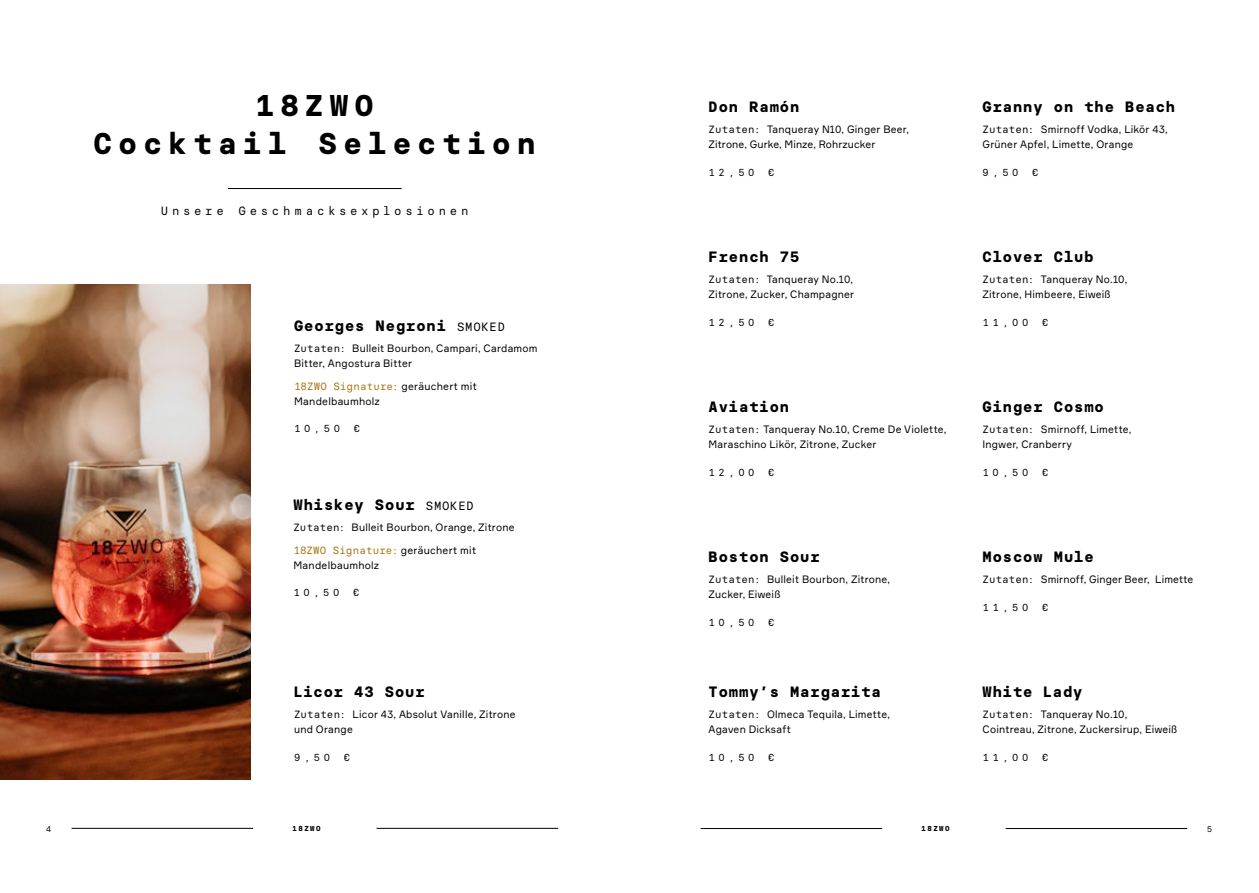
<style>
.page{position:relative;width:1259px;height:893px;background:#fff}
.page>*{position:absolute;margin:0;border:0;box-sizing:border-box;transform-origin:0 0}
.t1{font:700 30px/38.1px "Basier Circle Mono";letter-spacing:.21em;color:#000;text-align:center}
.t2{font:700 15px "Basier Circle Mono";letter-spacing:.06em;color:#000}
.t3{font:12px "Basier Circle Mono";letter-spacing:.305em;color:#000}
.t4{font:10.5px/15px "Formular";letter-spacing:.02em;color:#000}
.t5{font:10.5px "Basier Circle Mono";letter-spacing:.01em;color:#a4720d}
.t6{font:10.2px "Basier Circle Mono";letter-spacing:.36em;color:#000}
.t7{font:8.25px "Formular";color:#000}
.t8{font:700 7.2px "Basier Circle Mono";letter-spacing:.2em;color:#000}
.s1{font-weight:400;font-size:12px}
.s2{font-family:"Basier Circle Mono"}
.s3{font-family:"Formular";color:#000}
</style>
<div class="page">
<hr style="left:1005px;top:828px;width:182px;height:1px;background:#000">
<hr style="left:376px;top:828px;width:182px;height:1px;background:#000">
<hr style="left:72px;top:828px;width:181px;height:1px;background:#000">
<hr style="left:700px;top:828px;width:182px;height:1px;background:#000">
<hr style="left:228px;top:188px;width:174px;height:1px;background:#000">
<img style="left:0;top:285px;width:251px;height:495px">
<h1 class="t1" style="left:94px;top:86px;width:444px">18ZWO<br>Cocktail Selection</h1>
<p class="t3" style="left:161px;top:203px;width:309px">Unsere Geschmacksexplosionen</p>
<h2 class="t2" style="left:294px;top:317px;width:213px">Georges Negroni <span class="s1">SMOKED</span></h2>
<p class="t4" style="left:294px;top:341px;width:245px"><span class="s2">Zutaten:</span> Bulleit Bourbon, Campari, Cardamom<br>Bitter, Angostura Bitter</p>
<p class="t5" style="left:294px;top:379px;width:184px">18ZWO Signature: <span class="s3">geräuchert mit</span></p>
<p class="t4" style="left:294px;top:393px;width:87px">Mandelbaumholz</p>
<p class="t6" style="left:294px;top:422px;width:47px">10,50</p>
<p class="t6" style="left:354px;top:422px;width:8px">€</p>
<h2 class="t2" style="left:293px;top:495px;width:182px">Whiskey Sour <span class="s1">SMOKED</span></h2>
<p class="t4" style="left:293px;top:520px;width:223px"><span class="s2">Zutaten:</span> Bulleit Bourbon, Orange, Zitrone</p>
<p class="t5" style="left:293px;top:543px;width:184px">18ZWO Signature: <span class="s3">geräuchert mit</span></p>
<p class="t4" style="left:293px;top:557px;width:87px">Mandelbaumholz</p>
<p class="t6" style="left:293px;top:586px;width:47px">10,50</p>
<p class="t6" style="left:353px;top:586px;width:8px">€</p>
<h2 class="t2" style="left:294px;top:683px;width:132px">Licor 43 Sour</h2>
<p class="t4" style="left:294px;top:707px;width:223px"><span class="s2">Zutaten:</span> Licor 43, Absolut Vanille, Zitrone und Orange</p>
<p class="t6" style="left:294px;top:750px;width:38px">9,50</p>
<p class="t6" style="left:344px;top:750px;width:8px">€</p>
<h2 class="t2" style="left:708px;top:98px;width:92px">Don Ramón</h2>
<p class="t4" style="left:708px;top:122px;width:202px"><span class="s2">Zutaten:</span> Tanqueray N10, Ginger Beer,<br>Zitrone, Gurke, Minze, Rohrzucker</p>
<p class="t6" style="left:708px;top:166px;width:47px">12,50</p>
<p class="t6" style="left:768px;top:166px;width:8px">€</p>
<h2 class="t2" style="left:708px;top:248px;width:92px">French 75</h2>
<p class="t4" style="left:708px;top:272px;width:147px"><span class="s2">Zutaten:</span> Tanqueray No.10,<br>Zitrone, Zucker, Champagner</p>
<p class="t6" style="left:708px;top:316px;width:47px">12,50</p>
<p class="t6" style="left:768px;top:316px;width:8px">€</p>
<h2 class="t2" style="left:708px;top:398px;width:82px">Aviation</h2>
<p class="t4" style="left:708px;top:422px;width:239px"><span class="s2">Zutaten:</span> Tanqueray No.10, Creme De Violette,<br>Maraschino Likör, Zitrone, Zucker</p>
<p class="t6" style="left:708px;top:465px;width:47px">12,00</p>
<p class="t6" style="left:768px;top:465px;width:8px">€</p>
<h2 class="t2" style="left:708px;top:548px;width:113px">Boston Sour</h2>
<p class="t4" style="left:708px;top:572px;width:183px"><span class="s2">Zutaten:</span> Bulleit Bourbon, Zitrone,<br>Zucker, Eiweiß</p>
<p class="t6" style="left:708px;top:615px;width:47px">10,50</p>
<p class="t6" style="left:768px;top:615px;width:8px">€</p>
<h2 class="t2" style="left:708px;top:683px;width:174px">Tommy’s Margarita</h2>
<p class="t4" style="left:708px;top:707px;width:183px"><span class="s2">Zutaten:</span> Olmeca Tequila, Limette,<br>Agaven Dicksaft</p>
<p class="t6" style="left:708px;top:750px;width:47px">10,50</p>
<p class="t6" style="left:768px;top:750px;width:8px">€</p>
<h2 class="t2" style="left:982px;top:98px;width:194px">Granny on the Beach</h2>
<p class="t4" style="left:982px;top:122px;width:187px"><span class="s2">Zutaten:</span> Smirnoff Vodka, Likör 43,<br>Grüner Apfel, Limette, Orange</p>
<p class="t6" style="left:982px;top:166px;width:38px">9,50</p>
<p class="t6" style="left:1032px;top:166px;width:8px">€</p>
<h2 class="t2" style="left:982px;top:248px;width:113px">Clover Club</h2>
<p class="t4" style="left:982px;top:272px;width:146px"><span class="s2">Zutaten:</span> Tanqueray No.10,<br>Zitrone, Himbeere, Eiweiß</p>
<p class="t6" style="left:982px;top:316px;width:47px">11,00</p>
<p class="t6" style="left:1042px;top:316px;width:8px">€</p>
<h2 class="t2" style="left:982px;top:398px;width:123px">Ginger Cosmo</h2>
<p class="t4" style="left:982px;top:422px;width:150px"><span class="s2">Zutaten:</span> Smirnoff, Limette,<br>Ingwer, Cranberry</p>
<p class="t6" style="left:982px;top:465px;width:47px">10,50</p>
<p class="t6" style="left:1042px;top:465px;width:8px">€</p>
<h2 class="t2" style="left:982px;top:548px;width:113px">Moscow Mule</h2>
<p class="t4" style="left:982px;top:572px;width:212px"><span class="s2">Zutaten:</span> Smirnoff, Ginger Beer, Limette</p>
<p class="t6" style="left:982px;top:600px;width:47px">11,50</p>
<p class="t6" style="left:1042px;top:600px;width:8px">€</p>
<h2 class="t2" style="left:982px;top:683px;width:101px">White Lady</h2>
<p class="t4" style="left:982px;top:707px;width:196px"><span class="s2">Zutaten:</span> Tanqueray No.10,<br>Cointreau, Zitrone, Zuckersirup, Eiweiß</p>
<p class="t6" style="left:982px;top:750px;width:47px">11,00</p>
<p class="t6" style="left:1042px;top:750px;width:8px">€</p>
<p class="t7" style="left:46px;top:824px;width:7px">4</p>
<p class="t8" style="left:292px;top:824px;width:30px">18ZWO</p>
<p class="t8" style="left:921px;top:824px;width:30px">18ZWO</p>
<p class="t7" style="left:1207px;top:824px;width:6px">5</p>
</div>
